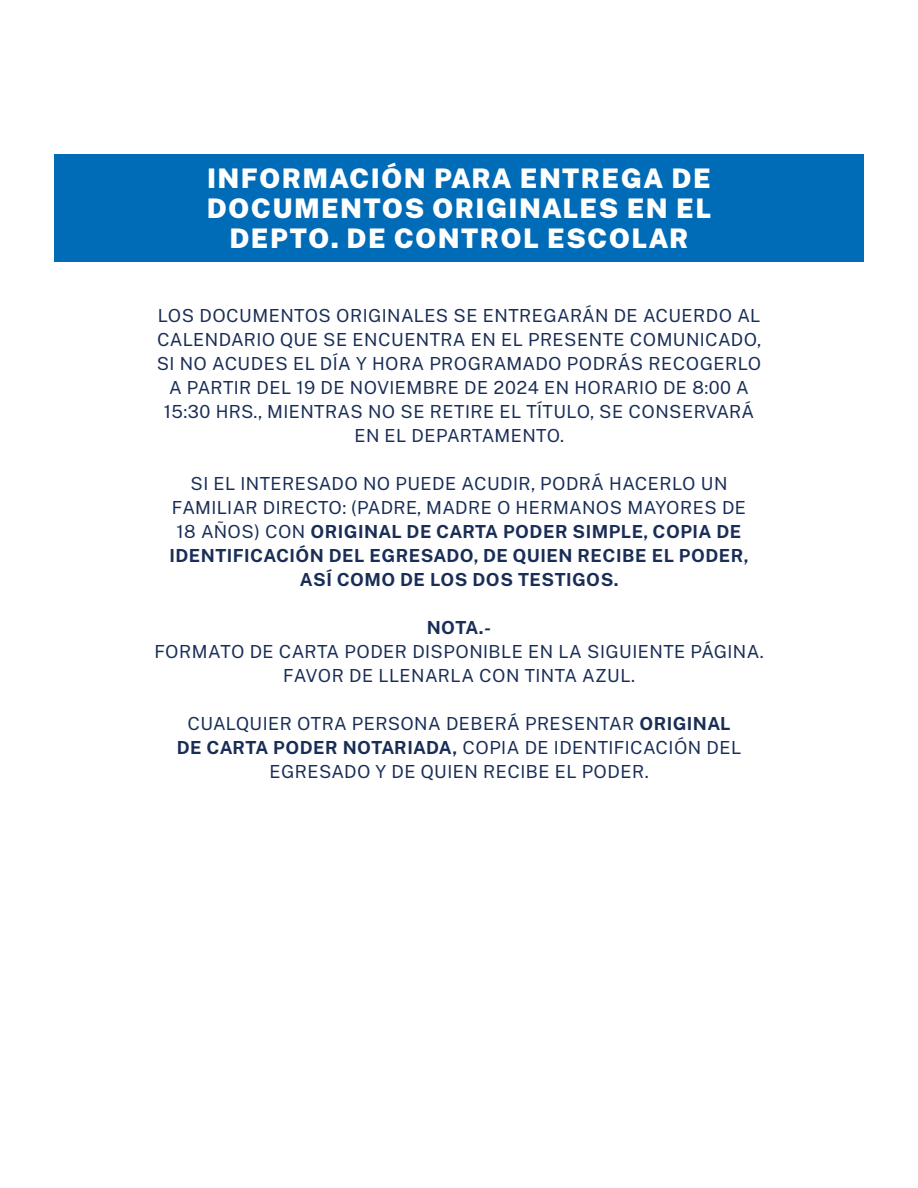
<style>
.page{position:relative;width:918px;height:1188px;background:#fff}
.page>*{position:absolute;margin:0;border:0;box-sizing:border-box;transform-origin:0 0}
.t1{font:900 27px/30px "Public Sans";letter-spacing:.05em;color:#fff;text-align:center}
.t2{font:18px/24px "Public Sans";letter-spacing:.025em;color:#192d57;text-align:center}
.t3{font:700 18px/24px "Public Sans";letter-spacing:.025em;color:#192d57;text-align:center}
.s1{font-weight:400}
.s2{font-weight:700}
</style>
<div class="page">
<div style="left:54px;top:154px;width:810px;height:108px;background:#006bb6"></div>
<h1 class="t1" style="left:207px;top:163px;width:506px">INFORMACIÓN PARA ENTREGA DE<br>DOCUMENTOS ORIGINALES EN EL<br>DEPTO. DE CONTROL ESCOLAR</h1>
<p class="t2" style="left:157px;top:303px;width:606px">LOS DOCUMENTOS ORIGINALES SE ENTREGARÁN DE ACUERDO AL CALENDARIO QUE SE ENCUENTRA EN EL PRESENTE COMUNICADO, SI NO ACUDES EL DÍA Y HORA PROGRAMADO PODRÁS RECOGERLO A PARTIR DEL 19 DE NOVIEMBRE DE 2024 EN HORARIO DE 8:00 A 15:30 HRS., MIENTRAS NO SE RETIRE EL TÍTULO, SE CONSERVARÁ EN EL DEPARTAMENTO.</p>
<p class="t3" style="left:170px;top:471px;width:581px"><span class="s1">SI EL INTERESADO NO PUEDE ACUDIR, PODRÁ HACERLO UN FAMILIAR DIRECTO: (PADRE, MADRE O HERMANOS MAYORES DE 18 AÑOS) CON</span> ORIGINAL DE CARTA PODER SIMPLE, COPIA DE IDENTIFICACIÓN DEL EGRESADO, DE QUIEN RECIBE EL PODER, ASÍ COMO DE LOS DOS TESTIGOS.</p>
<p class="t3" style="left:427px;top:615px;width:66px">NOTA.-</p>
<p class="t2" style="left:154px;top:639px;width:611px">FORMATO DE CARTA PODER DISPONIBLE EN LA SIGUIENTE PÁGINA.<br>FAVOR DE LLENARLA CON TINTA AZUL.</p>
<p class="t2" style="left:177px;top:711px;width:566px">CUALQUIER OTRA PERSONA DEBERÁ PRESENTAR <span class="s2">ORIGINAL<br>DE CARTA PODER NOTARIADA,</span> COPIA DE IDENTIFICACIÓN DEL<br>EGRESADO Y DE QUIEN RECIBE EL PODER.</p>
</div>
